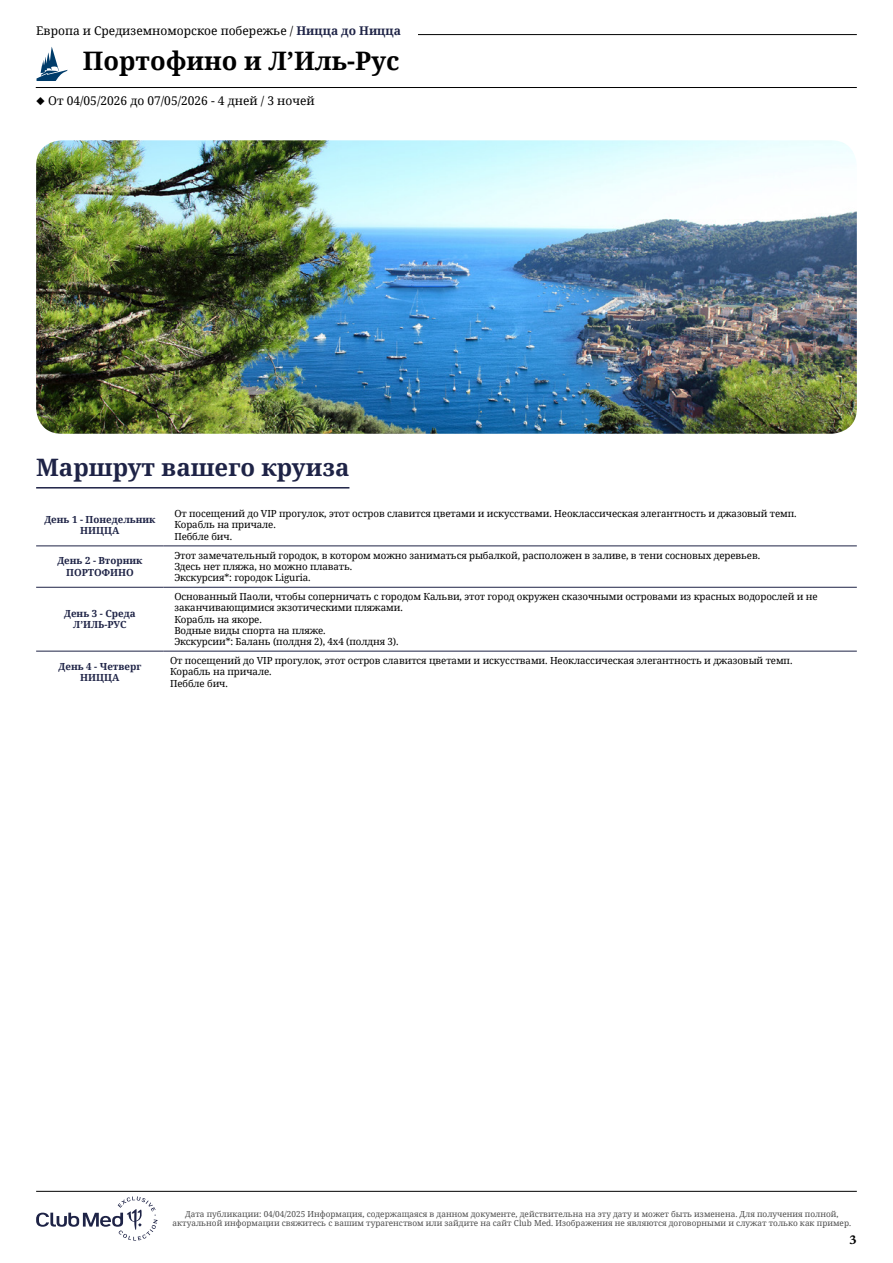
<style>
.page{position:relative;width:893px;height:1263px;background:#fff}
.page>*{position:absolute;margin:0;border:0;box-sizing:border-box;transform-origin:0 0}
.t1{font:700 25.5px "Noto Serif";color:#000}
.t2{font:700 24px "Noto Serif";color:#1e2346}
.t3{font:700 12.6px "Newsreader 24 pt";color:#000}
.t4{font:12px "Noto Serif";color:#000}
.t5{font:9.75px/11.2px "Noto Serif";letter-spacing:-.01em;color:#000}
.t6{font:700 9.75px/11.2px "Noto Serif";color:#1e2346;text-align:center}
.t7{font:8.25px/9px "Noto Serif";color:#4d4d4d;text-align:center}
.s1{font-weight:700;color:#1e2346}
</style>
<div class="page">
<hr style="left:107px;top:34px;width:750px;height:1px;background:#000">
<hr style="left:36px;top:87px;width:821px;height:1px;background:#000">
<svg style="left:36px;top:47px;width:32px;height:34px"></svg>
<div style="left:36px;top:26px;width:382px;height:17px;background:#fff"></div>
<img style="left:36px;top:140px;width:821px;height:294px">
<hr style="left:36px;top:487px;width:313px;height:1px;background:#1e2346">
<hr style="left:36px;top:546px;width:128px;height:1px;background:#1e2346">
<hr style="left:164px;top:546px;width:693px;height:1px;background:#1e2346">
<hr style="left:36px;top:587px;width:128px;height:1px;background:#1e2346">
<hr style="left:36px;top:651px;width:128px;height:1px;background:#1e2346">
<hr style="left:164px;top:587px;width:693px;height:1px;background:#1e2346">
<hr style="left:164px;top:651px;width:693px;height:1px;background:#1e2346">
<svg style="left:36px;top:1196px;width:122px;height:44px"></svg>
<hr style="left:36px;top:1191px;width:821px;height:1px;background:#000">
<p class="t4" style="left:36px;top:22px;width:366px">Европа и Средиземноморское побережье / <span class="s1">Ницца до Ницца</span></p>
<h1 class="t1" style="left:83px;top:43px;width:318px">Портофино и Л’Иль-Рус</h1>
<p class="t4" style="left:36px;top:93px;width:280px">◆ От 04/05/2026 до 07/05/2026 - 4 дней / 3 ночей</p>
<h2 class="t2" style="left:36px;top:451px;width:315px">Маршрут вашего круиза</h2>
<p class="t6" style="left:44px;top:513px;width:113px">День 1 - Понедельник<br>НИЦЦА</p>
<p class="t5" style="left:174px;top:507px;width:624px">От посещений до VIP прогулок, этот остров славится цветами и искусствами. Неоклассическая элегантность и джазовый темп.<br>Корабль на причале.<br>Пеббле бич.</p>
<p class="t6" style="left:57px;top:555px;width:87px">День 2 - Вторник<br>ПОРТОФИНО</p>
<p class="t5" style="left:174px;top:549px;width:587px">Этот замечательный городок, в котором можно заниматься рыбалкой, расположен в заливе, в тени сосновых деревьев.<br>Здесь нет пляжа, но можно плавать.<br>Экскурсия*: городок Liguria.</p>
<p class="t6" style="left:64px;top:608px;width:73px">День 3 - Среда<br>Л’ИЛЬ-РУС</p>
<p class="t5" style="left:174px;top:591px;width:645px">Основанный Паоли, чтобы соперничать с городом Кальви, этот город окружен сказочными островами из красных водорослей и не заканчивающимися экзотическими пляжами.<br>Корабль на якоре.<br>Водные виды спорта на пляже.<br>Экскурсии*: Балань (полдня 2), 4x4 (полдня 3).</p>
<p class="t6" style="left:59px;top:660px;width:84px">День 4 - Четверг<br>НИЦЦА</p>
<p class="t5" style="left:170px;top:654px;width:624px">От посещений до VIP прогулок, этот остров славится цветами и искусствами. Неоклассическая элегантность и джазовый темп.<br>Корабль на причале.<br>Пеббле бич.</p>
<p class="t7" style="left:173px;top:1209px;width:680px">Дата публикации: 04/04/2025 Информация, содержащаяся в данном документе, действительна на эту дату и может быть изменена. Для получения полной, актуальной информации свяжитесь с вашим турагенством или зайдите на сайт Club Med. Изображения не являются договорными и служат только как пример.</p>
<p class="t3" style="left:849px;top:1230px;width:9px">3</p>
</div>
